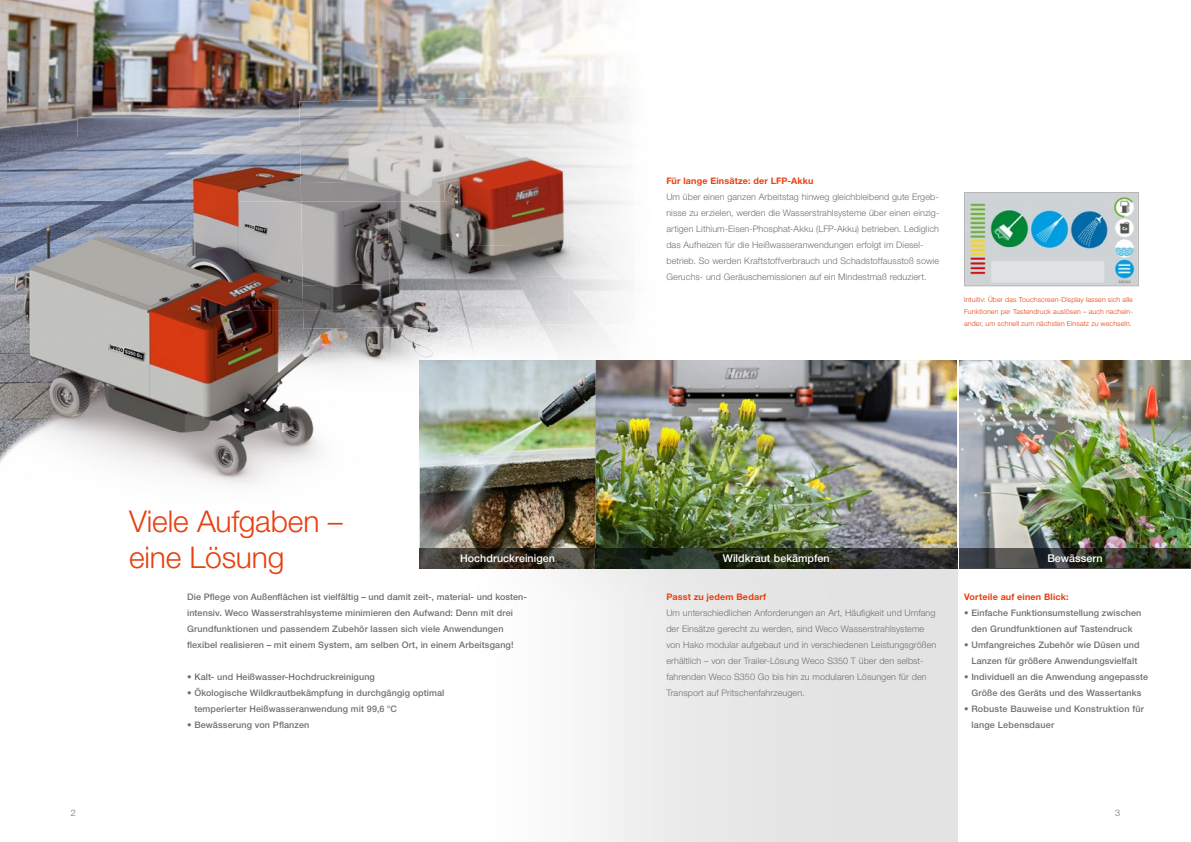
<style>
.page{position:relative;width:1191px;height:842px;background:#fff}
.page>*{position:absolute;margin:0;border:0;box-sizing:border-box;transform-origin:0 0}
.t1{font:300 30px/36px "Helvetica Neue LT Std";letter-spacing:-.005em;color:#e74011}
.t2{font:500 10.7px "Helvetica Neue LT Std";letter-spacing:.005em;color:#fff}
.t3{font:500 9px/16px "Helvetica Neue LT Std";letter-spacing:.01em;color:#706f6f}
.t4{font:300 9px/16px "Helvetica Neue LT Std";letter-spacing:.01em;color:#706f6f}
.t5{font:700 9px "Helvetica Neue LT Std";letter-spacing:.02em;color:#e74011}
.t6{font:300 7px/12px "Helvetica Neue LT Std";letter-spacing:.02em;color:#e74011;text-align:justify}
</style>
<div class="page">
<img style="left:0;top:0;width:310px;height:138px">
<img style="left:310px;top:0;width:314px;height:97px">
<img style="left:0;top:138px;width:78px;height:173px">
<img style="left:446px;top:568px;width:511px;height:274px">
<img style="left:959px;top:360px;width:232px;height:188px">
<img style="left:595px;top:360px;width:362px;height:208px">
<img style="left:446px;top:360px;width:149px;height:208px">
<img style="left:964px;top:192px;width:174px;height:94px">
<img style="left:299px;top:97px;width:266px;height:36px">
<img style="left:515px;top:133px;width:54px;height:178px">
<img style="left:515px;top:311px;width:120px;height:14px">
<img style="left:78px;top:117px;width:223px;height:85px">
<img style="left:346px;top:326px;width:169px;height:135px">
<img style="left:300px;top:117px;width:143px;height:66px">
<img style="left:443px;top:117px;width:72px;height:128px">
<img style="left:301px;top:180px;width:144px;height:22px">
<img style="left:446px;top:245px;width:69px;height:81px">
<img style="left:420px;top:360px;width:26px;height:209px">
<img style="left:0;top:311px;width:78px;height:152px">
<img style="left:120px;top:461px;width:300px;height:22px">
<img style="left:78px;top:202px;width:225px;height:109px">
<img style="left:78px;top:311px;width:268px;height:150px">
<img style="left:301px;top:202px;width:87px;height:84px">
<img style="left:388px;top:202px;width:58px;height:109px">
<img style="left:303px;top:284px;width:87px;height:27px">
<img style="left:303px;top:311px;width:143px;height:18px">
<hr style="left:959px;top:568px;width:232px;height:1px;background:#454444">
<img style="left:959px;top:548px;width:232px;height:20px">
<p class="t5" style="left:666px;top:175px;width:149px">Für lange Einsätze: der LFP-Akku</p>
<p class="t4" style="left:666px;top:189px;width:274px">Um über einen ganzen Arbeitstag hinweg gleichbleibend gute Ergeb&shy;nisse zu erzielen, werden die Wasserstrahlsysteme über einen einzig&shy;artigen Lithium-Eisen-Phosphat-Akku (LFP-Akku) betrieben. Lediglich das Aufheizen für die Heißwasseranwendungen erfolgt im Diesel&shy;betrieb. So werden Kraftstoff verbrauch und Schadstoffausstoß sowie Geruchs- und Geräuschemissionen auf ein Mindestmaß reduziert.</p>
<p class="t6" style="left:964px;top:294px;width:170px">Intuitiv: Über das Touchscreen-Display lassen sich alle Funktionen per Tastendruck auslösen – auch nachein&shy;ander, um schnell zum nächsten Einsatz zu wechseln.</p>
<h1 class="t1" style="left:129px;top:503px;width:215px">Viele Aufgaben – eine Lösung</h1>
<p class="t2" style="left:460px;top:552px;width:96px">Hochdruckreinigen</p>
<p class="t2" style="left:723px;top:552px;width:108px">Wildkraut bekämpfen</p>
<p class="t3" style="left:187px;top:589px;width:341px">Die Pflege von Außenflächen ist vielfältig – und damit zeit-, material- und kosten&shy;intensiv. Weco Wasserstrahlsysteme minimieren den Aufwand: Denn mit drei Grundfunktionen und passendem Zubehör lassen sich viele Anwendungen flexibel realisieren – mit einem System, am selben Ort, in einem Arbeitsgang!</p>
<p class="t5" style="left:666px;top:591px;width:101px">Passt zu jedem Bedarf</p>
<p class="t4" style="left:666px;top:605px;width:271px">Um unterschiedlichen Anforderungen an Art, Häufigkeit und Umfang der Einsätze gerecht zu werden, sind Weco Wasserstrahlsysteme von Hako modular aufgebaut und in verschiedenen Leistungs größen erhältlich – von der Trailer-Lösung Weco S350 T über den selbst&shy;fahrenden Weco S350 Go bis hin zu modularen Lösungen für den Transport auf Pritschenfahrzeugen.</p>
<p class="t3" style="left:187px;top:669px;width:189px">• Kalt- und Heißwasser-Hochdruckreinigung</p>
<p class="t3" style="left:194px;top:685px;width:251px;text-indent:-7px">• Ökologische Wildkrautbekämpfung in durchgängig optimal temperierter Heißwasseranwendung mit 99,6 °C</p>
<p class="t3" style="left:187px;top:717px;width:124px">• Bewässerung von Pflanzen</p>
<p class="t2" style="left:1047px;top:552px;width:57px">Bewässern</p>
<p class="t5" style="left:964px;top:591px;width:106px">Vorteile auf einen Blick:</p>
<p class="t3" style="left:964px;top:605px;width:179px;text-align:center">• Einfache Funktionsumstellung zwischen den Grundfunktionen auf Tastendruck</p>
<p class="t3" style="left:964px;top:637px;width:177px;text-align:center">• Umfangreiches Zubehör wie Düsen und<br>Lanzen für größere Anwendungsvielfalt</p>
<p class="t3" style="left:964px;top:669px;width:186px;text-align:center">• Individuell an die Anwendung angepasste<br>Größe des Geräts und des Wassertanks</p>
<p class="t3" style="left:971px;top:701px;width:174px;text-indent:-7px">• Robuste Bauweise und Konstruktion für lange Lebensdauer</p>
<p class="t4" style="left:71px;top:805px;width:7px">2</p>
<p class="t4" style="left:1115px;top:805px;width:7px">3</p>
</div>
